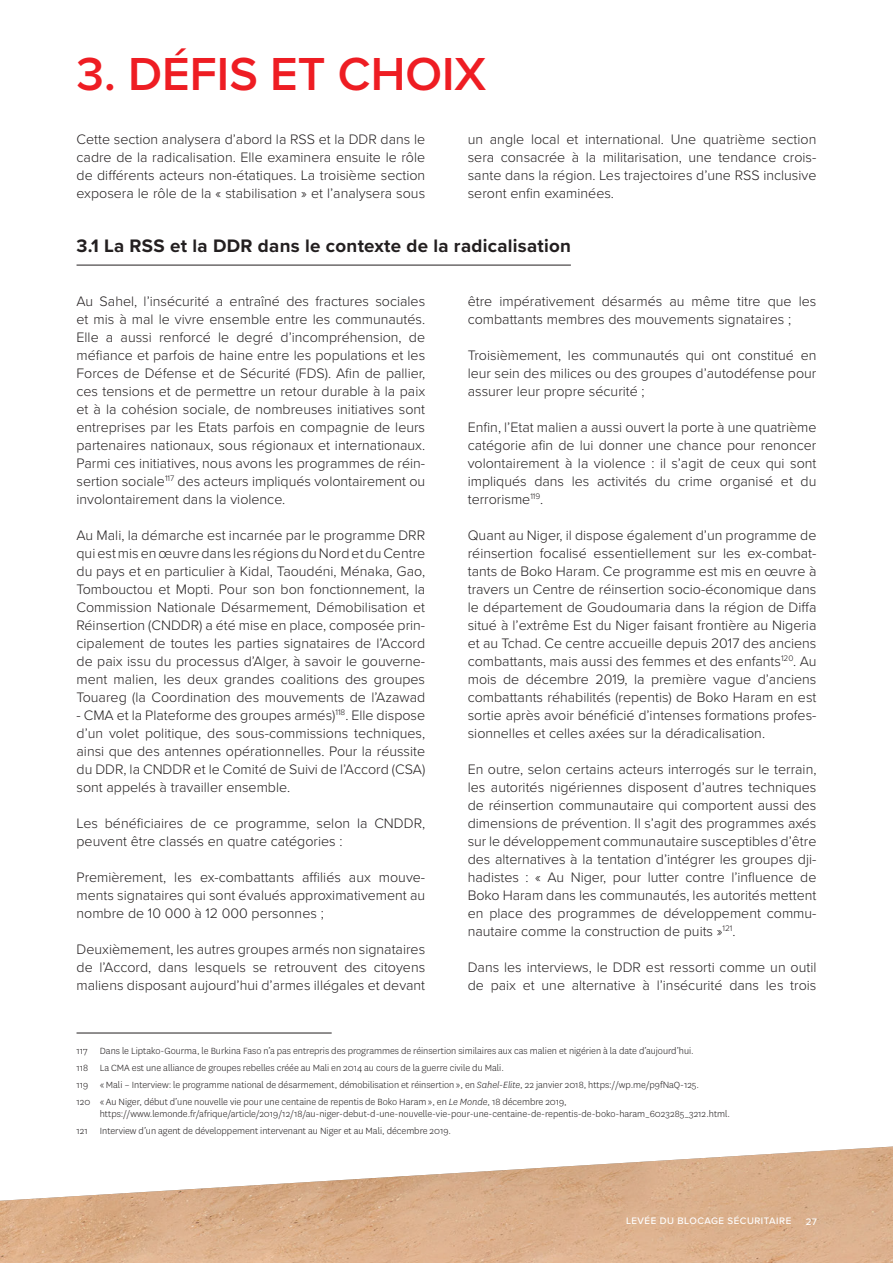
<style>
.page{position:relative;width:893px;height:1263px;background:#fff}
.page>*{position:absolute;margin:0;border:0;box-sizing:border-box;transform-origin:0 0}
.Titre-indd{font:600 48px "Proxima Nova";color:#ee1d23}
.Tire2{font:700 18.75px "Proxima Nova";letter-spacing:.015em;color:#231f20}
.Texte-indd{font:300 14.25px/18px "Proxima Nova";color:#231f20;text-align:justify}
.NDBP{font:300 10.5px/12.6px "National";color:#231f20}
.t1{font:500 9.75px "Proxima Nova";letter-spacing:.05em;color:#fff}
.s1{font-style:italic}
</style>
<div class="page">
<img style="left:0;top:1146px;width:893px;height:117px">
<hr style="left:77px;top:1033px;width:255px;height:1px;background:#231f20">
<hr style="left:77px;top:265px;width:494px;height:1px;background:#231f20">
<p class="Titre-indd" style="left:77px;top:38px;width:411px">3. DÉFIS ET CHOIX</p>
<p class="Texte-indd" style="left:77px;top:129px;width:350px">Cette section analysera d’abord la RSS et la DDR dans le cadre de la radicalisation. Elle examinera ensuite le rôle de différents acteurs non-étatiques. La troisième section exposera le rôle de la « stabilisation » et l’analysera sous</p>
<p class="Texte-indd" style="left:468px;top:129px;width:350px">un angle local et international. Une quatrième section sera consacrée à la militarisation, une tendance crois&shy;sante dans la région. Les trajectoires d’une RSS inclusive seront enfin examinées.</p>
<p class="Tire2" style="left:77px;top:232px;width:496px">3.1 La RSS et la DDR dans le contexte de la radicalisation</p>
<p class="Texte-indd" style="left:77px;top:291px;width:350px">Au Sahel, l’insécurité a entraîné des fractures sociales et mis à mal le vivre ensemble entre les communautés.<br>Elle a aussi renforcé le degré d’incompréhension, de méfiance et parfois de haine entre les populations et les Forces de Défense et de Sécurité (FDS). Afin de pallier, ces tensions et de permettre un retour durable à la paix et à la cohésion sociale, de nombreuses initiatives sont entreprises par les Etats parfois en compagnie de leurs partenaires nationaux, sous régionaux et internationaux.<br>Parmi ces initiatives, nous avons les programmes de réin&shy;sertion sociale<sup>117</sup> des acteurs impliqués volontairement ou involontairement dans la violence.</p>
<p class="Texte-indd" style="left:77px;top:525px;width:350px">Au Mali, la démarche est incarnée par le programme DRR qui est mis en œuvre dans les régions du Nord et du Centre du pays et en particulier à Kidal, Taoudéni, Ménaka, Gao, Tombouctou et Mopti. Pour son bon fonctionnement, la Commission Nationale Désarmement, Démobilisation et Réinsertion (CNDDR) a été mise en place, composée prin&shy;cipalement de toutes les parties signataires de l’Accord de paix issu du processus d’Alger, à savoir le gouverne&shy;ment malien, les deux grandes coalitions des groupes Touareg (la Coordination des mouvements de l’Azawad</p>
<p class="Texte-indd" style="left:77px;top:705px;width:350px">- CMA et la Plateforme des groupes armés)<sup>118</sup>. Elle dispose d’un volet politique, des sous-commissions techniques, ainsi que des antennes opérationnelles. Pour la réussite du DDR, la CNDDR et le Comité de Suivi de l’Accord (CSA) sont appelés à travailler ensemble.</p>
<p class="Texte-indd" style="left:77px;top:813px;width:350px">Les bénéficiaires de ce programme, selon la CNDDR, peuvent être classés en quatre catégories :</p>
<p class="Texte-indd" style="left:77px;top:867px;width:350px">Premièrement, les ex-combattants affiliés aux mouve&shy;ments signataires qui sont évalués approximativement au nombre de 10 000 à 12 000 personnes ;</p>
<p class="Texte-indd" style="left:77px;top:939px;width:350px">Deuxièmement, les autres groupes armés non signataires de l’Accord, dans lesquels se retrouvent des citoyens maliens disposant aujourd’hui d’armes illégales et devant</p>
<p class="Texte-indd" style="left:468px;top:291px;width:350px">être impérativement désarmés au même titre que les combattants membres des mouvements signataires ;</p>
<p class="Texte-indd" style="left:468px;top:345px;width:350px">Troisièmement, les communautés qui ont constitué en leur sein des milices ou des groupes d’autodéfense pour assurer leur propre sécurité ;</p>
<p class="Texte-indd" style="left:468px;top:417px;width:350px">Enfin, l’Etat malien a aussi ouvert la porte à une quatrième catégorie afin de lui donner une chance pour renoncer volontairement à la violence : il s’agit de ceux qui sont impliqués dans les activités du crime organisé et du terrorisme<sup>119</sup>.</p>
<p class="Texte-indd" style="left:468px;top:525px;width:350px">Quant au Niger, il dispose également d’un programme de réinsertion focalisé essentiellement sur les ex-combat&shy;tants de Boko Haram. Ce programme est mis en œuvre à travers un Centre de réinsertion socio-économique dans le département de Goudoumaria dans la région de Diffa situé à l’extrême Est du Niger faisant frontière au Nigeria et au Tchad. Ce centre accueille depuis 2017 des anciens combattants, mais aussi des femmes et des enfants<sup>120</sup>. Au mois de décembre 2019, la première vague d’anciens combattants réhabilités (repentis) de Boko Haram en est sortie après avoir bénéficié d’intenses formations profes&shy;sionnelles et celles axées sur la déradicalisation.</p>
<p class="Texte-indd" style="left:468px;top:759px;width:350px">En outre, selon certains acteurs interrogés sur le terrain, les autorités nigériennes disposent d’autres techniques de réinsertion communautaire qui comportent aussi des dimensions de prévention. Il s’agit des programmes axés sur le développement communautaire susceptibles d’être des alternatives à la tentation d’intégrer les groupes dji&shy;hadistes : « Au Niger, pour lutter contre l’influence de Boko Haram dans les communautés, les autorités mettent en place des programmes de développement commu&shy;nautaire comme la construction de puits »<sup>121</sup>.</p>
<p class="Texte-indd" style="left:468px;top:957px;width:350px">Dans les interviews, le DDR est ressorti comme un outil de paix et une alternative à l’insécurité dans les trois</p>
<p class="NDBP" style="left:77px;top:1044px;width:619px">117 Dans le Liptako-Gourma, le Burkina Faso n’a pas entrepris des programmes de réinsertion similaires aux cas malien et nigérien à la date d’aujourd’hui.</p>
<p class="NDBP" style="left:77px;top:1061px;width:429px">118 La CMA est une alliance de groupes rebelles créée au Mali en 2014 au cours de la guerre civile du Mali.</p>
<p class="NDBP" style="left:77px;top:1078px;width:624px">119 « Mali – Interview: le programme national de désarmement, démobilisation et réinsertion », en <span class="s1">Sahel-Elite</span>, 22 janvier 2018, https://wp.me/p9fNaQ-125.</p>
<p class="NDBP" style="left:100px;top:1095px;width:632px;text-indent:-23px">120 « Au Niger, début d’une nouvelle vie pour une centaine de repentis de Boko Haram », en <span class="s1">Le Monde</span>, 18 décembre 2019, https://www.lemonde.fr/afrique/article/2019/12/18/au-niger-debut-d-une-nouvelle-vie-pour-une-centaine-de-repentis-de-boko-haram_6023285_3212.html.</p>
<p class="NDBP" style="left:77px;top:1124px;width:376px">121 Interview d’un agent de développement intervenant au Niger et au Mali, décembre 2019.</p>
<p class="t1" style="left:626px;top:1213px;width:167px">LEVÉE DU BLOCAGE SÉCURITAIRE</p>
<p class="t1" style="left:806px;top:1214px;width:13px">27</p>
</div>
